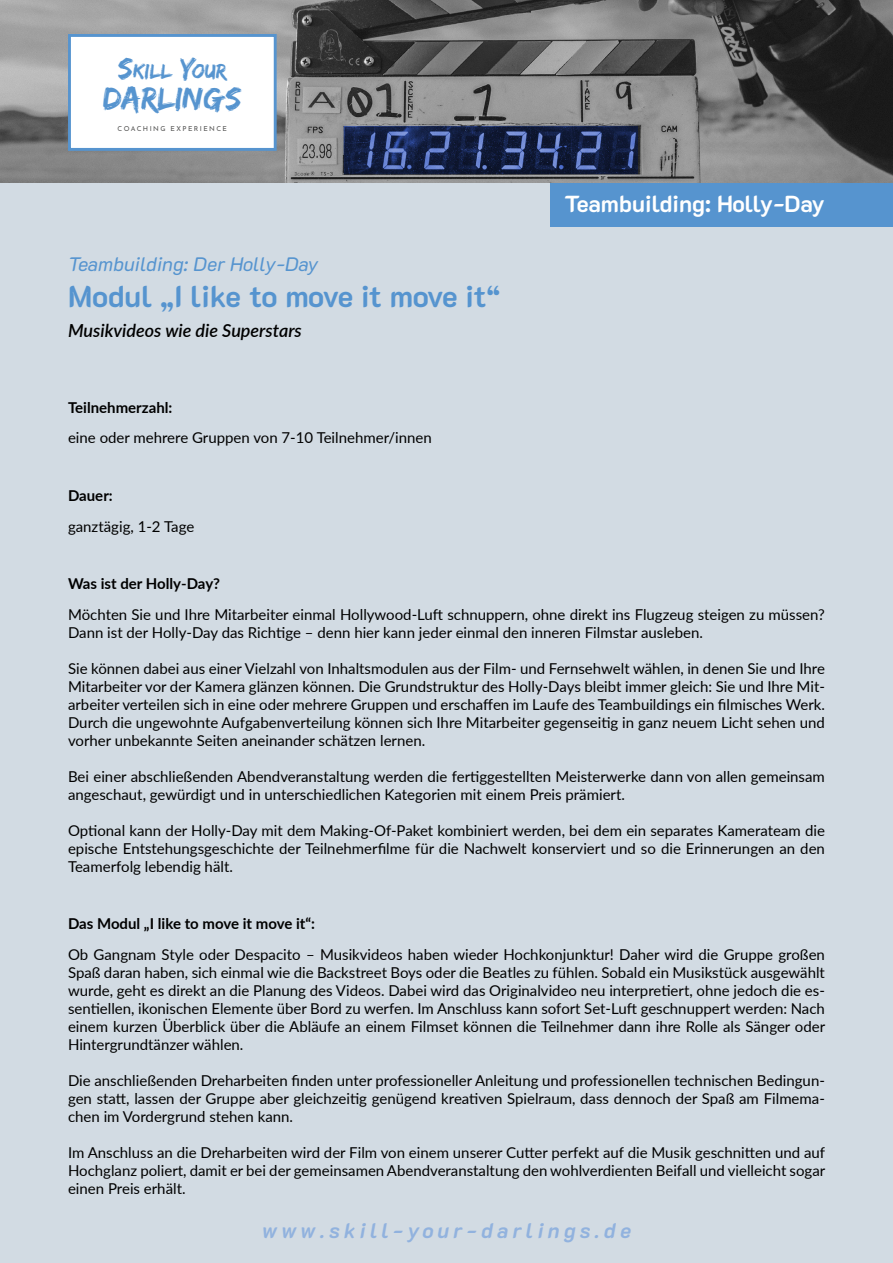
<style>
.page{position:relative;width:893px;height:1263px;background:#d2dbe3}
.page>*{position:absolute;margin:0;border:0;box-sizing:border-box;transform-origin:0 0}
.t1{font:33.15px "Edo SZ";color:#5694cf}
.Seminartitel{font:700 30px "K2 D";letter-spacing:-.025em;color:#5694cf}
.t2{font:700 23.25px "K2 D";color:#fff}
.t3{font:21.45px "Edo SZ";color:#5694cf}
.t4{font:italic 700 21px "K2 D";letter-spacing:.2em;color:#91b2de}
.t5{font:italic 19.5px "K2 D";color:#5694cf}
.Untertitel{font:italic 600 18px "Lato";color:#000}
.t6{font:15px/18px "Lato";color:#000;text-align:justify}
.Seminar-Abteilung{font:700 15px "Lato";color:#000}
.t7{font:6.9px "Josefin Sans";letter-spacing:.21em;color:#565655}
.s1{font-size:30.75px}
</style>
<div class="page">
<img style="left:0;top:0;width:893px;height:183px">
<div style="left:550px;top:183px;width:343px;height:43px;background:#5694cf"></div>
<div style="left:68px;top:34px;width:209px;height:117px;background:#fff;border:3px solid #5694cf"></div>
<h3 class="t3" style="left:118px;top:59px;width:110px"><span class="s1">S</span>KILL <span class="s1">Y</span>OUR</h3>
<h1 class="t1" style="left:103px;top:79px;width:140px">DARLINGS</h1>
<p class="t7" style="left:118px;top:122px;width:111px">COACHING EXPERIENCE</p>
<p class="t5" style="left:68px;top:253px;width:252px">Teambuilding: Der Holly-Day</p>
<p class="Seminartitel" style="left:68px;top:279px;width:434px">Modul „I like to move it move it“</p>
<p class="Untertitel" style="left:68px;top:318px;width:235px">Musikvideos wie die Superstars</p>
<p class="Seminar-Abteilung" style="left:68px;top:396px;width:106px">Teilnehmerzahl:</p>
<p class="t6" style="left:68px;top:428px;width:365px">eine oder mehrere Gruppen von 7-10 Teilnehmer/innen</p>
<p class="Seminar-Abteilung" style="left:68px;top:484px;width:46px">Dauer:</p>
<p class="t6" style="left:68px;top:516px;width:128px">ganztägig, 1-2 Tage</p>
<h3 class="t2" style="left:564px;top:191px;width:262px">Teambuilding: Holly-Day</h3>
<p class="Seminar-Abteilung" style="left:68px;top:572px;width:154px">Was ist der Holly-Day?</p>
<p class="t6" style="left:68px;top:604px;width:758px">Möchten Sie und Ihre Mitarbeiter einmal Hollywood-Luft schnuppern, ohne direkt ins Flugzeug steigen zu müssen?<br>Dann ist der Holly-Day das Richtige – denn hier kann jeder einmal den inneren Filmstar ausleben.</p>
<p class="t6" style="left:68px;top:658px;width:758px">Sie können dabei aus einer Vielzahl von Inhaltsmodulen aus der Film- und Fernsehwelt wählen, in denen Sie und Ihre Mitarbeiter vor der Kamera glänzen können. Die Grundstruktur des Holly-Days bleibt immer gleich: Sie und Ihre Mit&shy;arbeiter verteilen sich in eine oder mehrere Gruppen und erschaffen im Laufe des Teambuildings ein filmisches Werk.<br>Durch die ungewohnte Aufgabenverteilung können sich Ihre Mitarbeiter gegenseitig in ganz neuem Licht sehen und vorher unbekannte Seiten aneinander schätzen lernen.</p>
<p class="t6" style="left:68px;top:766px;width:758px">Bei einer abschließenden Abendveranstaltung werden die fertiggestellten Meisterwerke dann von allen gemeinsam angeschaut, gewürdigt und in unterschiedlichen Kategorien mit einem Preis prämiert.</p>
<p class="t6" style="left:68px;top:820px;width:758px">Optional kann der Holly-Day mit dem Making-Of-Paket kombiniert werden, bei dem ein separates Kamerateam die epische Entstehungsgeschichte der Teilnehmerfilme für die Nachwelt konserviert und so die Erinnerungen an den Teamerfolg lebendig hält.</p>
<p class="Seminar-Abteilung" style="left:68px;top:912px;width:249px">Das Modul „I like to move it move it“:</p>
<p class="t6" style="left:68px;top:944px;width:759px">Ob Gangnam Style oder Despacito – Musikvideos haben wieder Hochkonjunktur! Daher wird die Gruppe großen Spaß daran haben, sich einmal wie die Backstreet Boys oder die Beatles zu fühlen. Sobald ein Musikstück ausgewählt wurde, geht es direkt an die Planung des Videos. Dabei wird das Originalvideo neu interpretiert, ohne jedoch die es&shy;sentiellen, ikonischen Elemente über Bord zu werfen. Im Anschluss kann sofort Set-Luft geschnuppert werden: Nach einem kurzen Überblick über die Abläufe an einem Filmset können die Teilnehmer dann ihre Rolle als Sänger oder Hintergrundtänzer wählen.</p>
<p class="t6" style="left:68px;top:1070px;width:758px">Die anschließenden Dreharbeiten finden unter professioneller Anleitung und professionellen technischen Bedingun&shy;gen statt, lassen der Gruppe aber gleichzeitig genügend kreativen Spielraum, dass dennoch der Spaß am Filmema&shy;chen im Vordergrund stehen kann.</p>
<p class="t6" style="left:68px;top:1142px;width:759px">Im Anschluss an die Dreharbeiten wird der Film von einem unserer Cutter perfekt auf die Musik geschnitten und auf Hochglanz poliert, damit er bei der gemeinsamen Abendveranstaltung den wohlverdienten Beifall und vielleicht sogar einen Preis erhält.</p>
<h3 class="t4" style="left:262px;top:1219px;width:371px">www.skill-your-darlings.de</h3>
</div>
